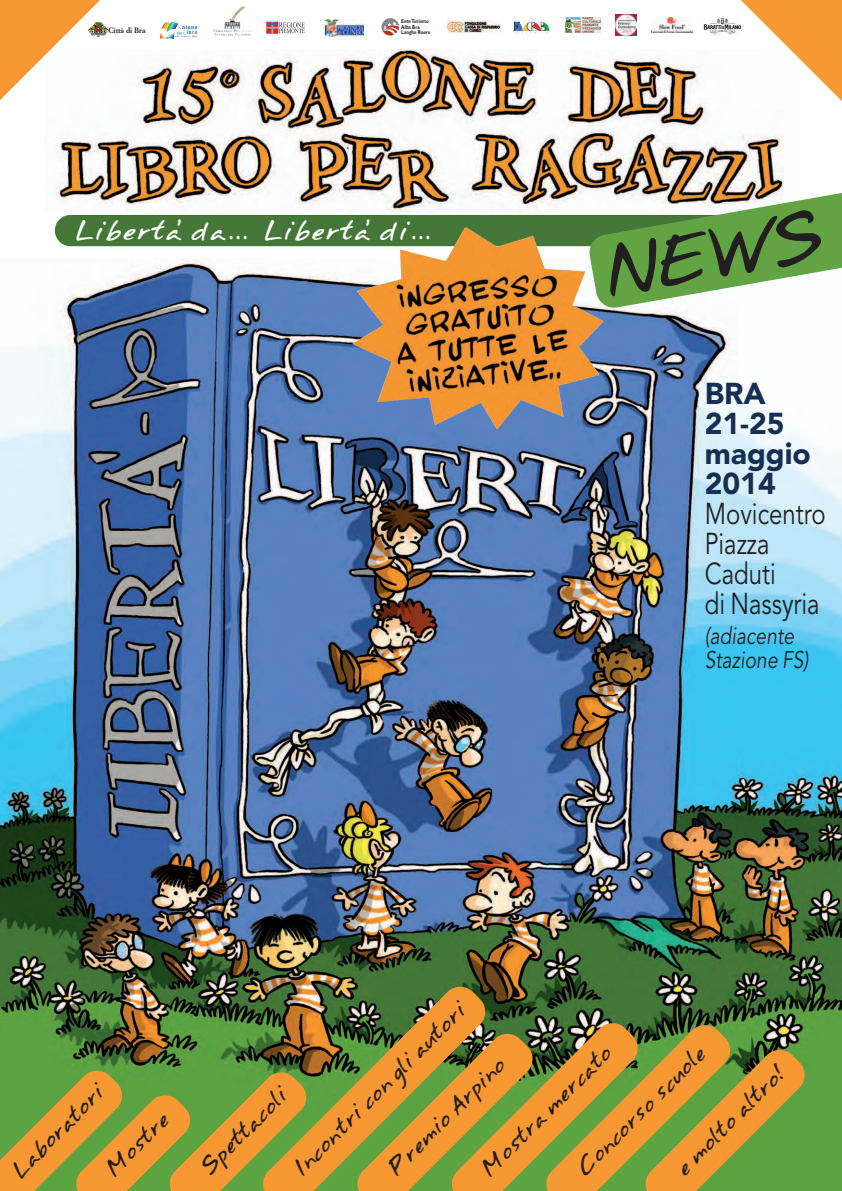
<style>
.page{position:relative;width:842px;height:1191px;background:#fff}
.page>*{position:absolute;margin:0;border:0;box-sizing:border-box;transform-origin:0 0}
.t1{font:60px "Annifont";color:#231f20}
.t2{font:30px/30px "Avenir";color:#231f20;scale:.8 1}
.t3{font:900 30px/30px "Avenir";color:#172f52}
.t4{font:24px "Annifont";color:#fff}
.t5{font:24px/24px "Avenir";color:#231f20;scale:.8 1}
.t6{font:20px "Annifont";color:#231f20}
.t7{font:7.7px "Simoncini Garamond Bold+FOZEPD";color:#231f20}
.t8{font:5.6px/5.6px "Gill Sans Bold+KDNQLH";color:#231f20;scale:.8 1}
</style>
<div class="page">
<img style="left:1px;top:259px;width:841px;height:932px">
<img style="left:55px;top:49px;width:729px;height:163px">
<svg style="left:720px;top:0;width:122px;height:124px"></svg>
<div style="left:55px;top:215px;width:679px;height:31px;background:#457838;border-radius:16px"></div>
<svg style="left:588px;top:190px;width:254px;height:119px"></svg>
<img style="left:497px;top:305px;width:107px;height:124px">
<svg style="left:261px;top:985px;width:226px;height:206px;background:#827933"></svg>
<svg style="left:356px;top:1021px;width:450px;height:170px;background:#b19337"></svg>
<img style="left:160px;top:34px;width:14px;height:4px">
<svg style="left:212px;top:29px;width:9px;height:6px"></svg>
<div style="left:266px;top:22px;width:12px;height:12px;border:1px solid #a6a6a6"></div>
<svg style="left:267px;top:22px;width:38px;height:11px"></svg>
<img style="left:325px;top:19px;width:38px;height:17px">
<svg style="left:382px;top:18px;width:17px;height:18px"></svg>
<img style="left:448px;top:21px;width:52px;height:12px">
<img style="left:565px;top:17px;width:35px;height:15px">
<svg style="left:615px;top:14px;width:22px;height:22px"></svg>
<img style="left:615px;top:14px;width:21px;height:21px">
<svg style="left:0;top:0;width:123px;height:122px"></svg>
<svg style="left:0;top:1068px;width:308px;height:123px;background:#b09c39"></svg>
<img style="left:651px;top:17px;width:41px;height:15px">
<img style="left:703px;top:17px;width:39px;height:19px">
<p class="t7" style="left:108px;top:26px;width:39px">Città di Bra</p>
<p class="t8" style="left:401px;top:18px;width:38px">Ente Turismo<br>Alba Bra<br>Langhe Roero</p>
<p class="t4" style="left:75px;top:222px;width:356px">Liberta’ da... Liberta’ di...</p>
<h1 class="t1" style="left:600px;top:253px;width:225px;rotate:-10deg">NEWS</h1>
<h2 class="t3" style="left:705px;top:381px;width:108px">BRA<br>21-25 maggio<br>2014</h2>
<h2 class="t2" style="left:705px;top:502px;width:153px">Movicentro<br>Piazza<br>Caduti<br>di Nassyria</h2>
<p class="t5" style="left:705px;top:627px;width:135px">(adiacente<br>Stazione FS)</p>
<p class="t6" style="left:11px;top:1168px;width:122px;rotate:-45deg">Laboratori</p>
<p class="t6" style="left:105px;top:1166px;width:81px;rotate:-45deg">Mostre</p>
<p class="t6" style="left:291px;top:1166px;width:237px;rotate:-45deg">Incontri con gli autori</p>
<p class="t6" style="left:480px;top:1166px;width:176px;rotate:-45deg">Mostra mercato</p>
<p class="t6" style="left:575px;top:1166px;width:175px;rotate:-45deg">Concorso scuole</p>
<p class="t6" style="left:386px;top:1166px;width:159px;rotate:-45deg">Premio Arpino</p>
<p class="t6" style="left:674px;top:1166px;width:147px;rotate:-45deg">e molto altro!</p>
<p class="t6" style="left:198px;top:1166px;width:116px;rotate:-45deg">Spettacoli</p>
</div>
